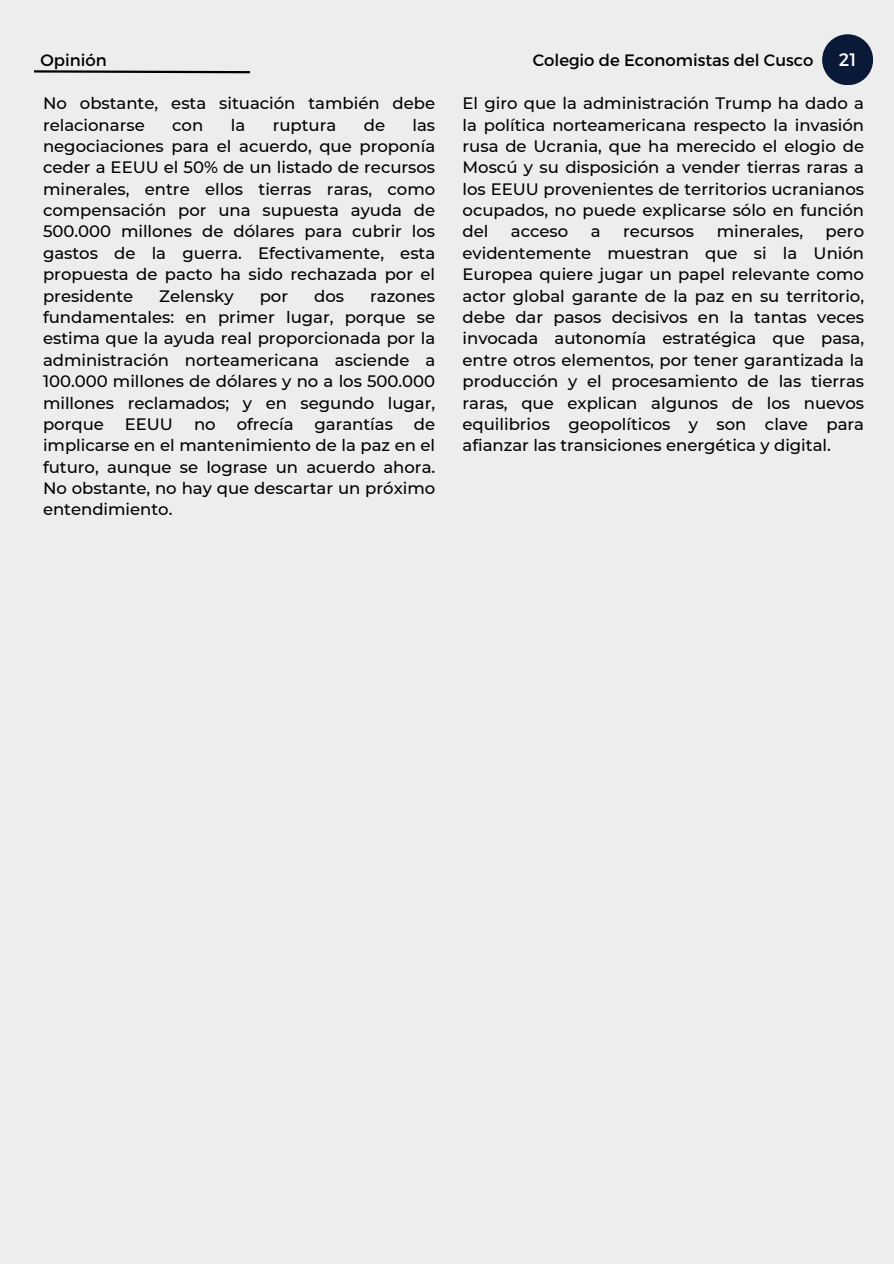
<style>
.page{position:relative;width:894px;height:1264px;background:#fff}
.page>*{position:absolute;margin:0;border:0;box-sizing:border-box;transform-origin:0 0}
.t1{font:18px "Montserrat";color:#fff}
.t2{font:500 16.5px/21.3px "Montserrat";color:#000;text-align:justify}
.t3{font:16.5px "Montserrat";color:#000}
</style>
<div class="page">
<div style="left:0;top:0;width:893px;height:1263px;background:#ededed"></div>
<div style="left:821px;top:34px;width:51px;height:51px;background:#0a1937;border-radius:50%"></div>
<svg style="left:34px;top:70px;width:217px;height:4px"></svg>
<p class="t3" style="left:41px;top:49px;width:68px">Opinión</p>
<p class="t3" style="left:532px;top:49px;width:282px">Colegio de Economistas del Cusco</p>
<p class="t1" style="left:838px;top:48px;width:19px">21</p>
<p class="t2" style="left:43px;top:93px;width:393px">No obstante, esta situación también debe relacionarse</p>
<h1 class="t2" style="left:462px;top:93px;width:403px">El giro que la administración Trump ha dado a la política norteamericana respecto la invasión rusa de Ucrania, que ha merecido el elogio de Moscú y su disposición a vender tierras raras a los EEUU provenientes de territorios ucranianos ocupados, no puede explicarse sólo en función del</h1>
<p class="t2" style="left:43px;top:114px;width:393px;text-indent:369px">las negociaciones para el acuerdo, que proponía ceder a EEUU el 50% de un listado de recursos minerales, entre ellos tierras raras, como compensación por una supuesta ayuda de 500.000 millones de dólares para cubrir los gastos de la guerra. Efectivamente, esta propuesta de pacto ha sido rechazada por el presidente</p>
<p class="t2" style="left:172px;top:114px;width:33px">con</p>
<p class="t2" style="left:231px;top:114px;width:16px">la</p>
<p class="t2" style="left:272px;top:114px;width:65px">ruptura</p>
<p class="t2" style="left:363px;top:114px;width:23px">de</p>
<h1 class="t2" style="left:511px;top:221px;width:59px">acceso</h1>
<h1 class="t2" style="left:590px;top:221px;width:11px">a</h1>
<h1 class="t2" style="left:623px;top:221px;width:72px">recursos</h1>
<h1 class="t2" style="left:716px;top:221px;width:88px">minerales,</h1>
<h1 class="t2" style="left:462px;top:221px;width:403px;text-indent:363px">pero evidentemente muestran que si la Unión Europea quiere jugar un papel relevante como actor global garante de la paz en su territorio, debe dar pasos decisivos en la tantas veces invocada autonomía estratégica que pasa, entre otros elementos, por tener garantizada la producción y el procesamiento de las tierras raras, que explican algunos de los nuevos equilibrios geopolíticos y son clave para afianzar las transiciones energética y digital.</h1>
<p class="t2" style="left:159px;top:285px;width:76px">Zelensky</p>
<p class="t2" style="left:259px;top:285px;width:30px">por</p>
<p class="t2" style="left:314px;top:285px;width:31px">dos</p>
<p class="t2" style="left:43px;top:285px;width:393px;text-indent:327px">razones fundamentales: en primer lugar, porque se estima que la ayuda real proporcionada por la administración norteamericana asciende a 100.000 millones de dólares y no a los 500.000 millones reclamados; y en segundo lugar, porque</p>
<p class="t2" style="left:125px;top:413px;width:50px">EEUU</p>
<p class="t2" style="left:194px;top:413px;width:23px">no</p>
<p class="t2" style="left:236px;top:413px;width:58px">ofrecía</p>
<p class="t2" style="left:314px;top:413px;width:80px">garantías</p>
<p class="t2" style="left:43px;top:413px;width:393px;text-indent:371px">de implicarse en el mantenimiento de la paz en el futuro, aunque se lograse un acuerdo ahora.<br>No obstante, no hay que descartar un próximo entendimiento.</p>
</div>
